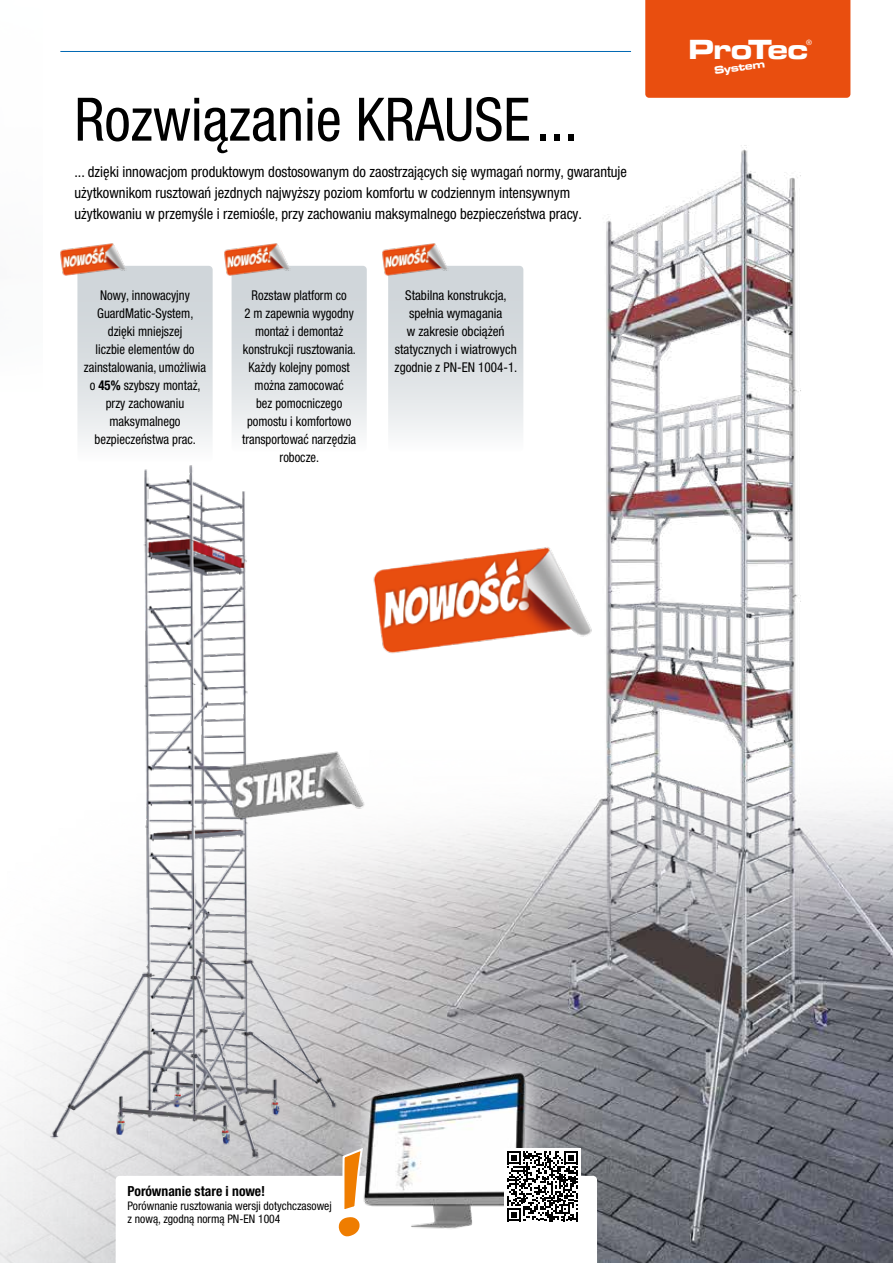
<style>
.page{position:relative;width:893px;height:1263px;background:#fff}
.page>*{position:absolute;margin:0;border:0;box-sizing:border-box;transform-origin:0 0}
.t1{font:condensed 60px "Helvetica Neue LTW1 G";color:#000}
.t2{font:28.8px "Microgramma D Bold Exte";color:#fff}
.t3{font:condensed 15px/21px "Helvetica Neue LTW1 G";color:#000}
.t4{font:700 condensed 13.95px "Helvetica Neue LTW1 G";color:#000}
.t5{font:condensed 13.5px/18px "Helvetica Neue LTW1 G";color:#000;text-align:center;scale:.93 1}
.t6{font:condensed 13.5px/18px "Helvetica Neue LTW1 G";color:#000;text-align:center;scale:.94 1}
.t7{font:condensed 13.5px/18px "Helvetica Neue LTW1 G";color:#000;text-align:center}
.t8{font:condensed 11.85px/13.4px "Helvetica Neue LTW1 G";color:#000}
.t9{font:10.95px "Microgramma D Bold Exte";color:#fff}
.t10{font:7.35px "Helvetica Neue LT";color:#fff}
.s1{font-weight:700}
</style>
<div class="page">
<img style="left:0;top:145px;width:893px;height:1118px">
<img style="left:0;top:145px;width:43px;height:246px">
<hr style="left:60px;top:51px;width:571px;height:1px;background:#0069b4">
<div style="left:232px;top:266px;width:135px;height:186px;background:linear-gradient(to bottom,#c7ced3,#f5f6f7);border-radius:4px"></div>
<div style="left:388px;top:266px;width:135px;height:186px;background:linear-gradient(to bottom,#c7ced3,#f5f6f7);border-radius:4px"></div>
<img style="left:373px;top:540px;width:222px;height:121px">
<img style="left:57px;top:241px;width:69px;height:36px">
<img style="left:222px;top:241px;width:69px;height:36px">
<img style="left:380px;top:241px;width:69px;height:36px">
<img style="left:373px;top:1043px;width:232px;height:209px">
<div style="left:645px;top:0;width:205px;height:98px;background:#e94e0f"></div>
<img style="left:17px;top:462px;width:356px;height:700px">
<img style="left:223px;top:744px;width:144px;height:85px">
<svg style="left:116px;top:1146px;width:481px;height:117px"></svg>
<h1 class="t1" style="left:74px;top:84px;width:505px">Rozwiązanie KRAUSE ...</h1>
<p class="t3" style="left:74px;top:162px;width:554px">... dzięki innowacjom produktowym dostosowanym do zaostrzających się wymagań normy, gwarantuje użytkownikom rusztowań jezdnych najwyższy poziom komfortu w codziennym intensywnym użytkowaniu w przemyśle i rzemiośle, przy zachowaniu maksymalnego bezpieczeństwa pracy.</p>
<p class="t6" style="left:84px;top:286px;width:132px">Nowy, innowacyjny<br>GuardMatic-System, dzięki mniejszej<br>liczbie elementów do zainstalowania, umożliwia o <span class="s1">45%</span> szybszy montaż, przy zachowaniu maksymalnego bezpieczeństwa prac.</p>
<p class="t5" style="left:242px;top:286px;width:124px">Rozstaw platform co<br>2 m zapewnia wygodny montaż i demontaż konstrukcji rusztowania.<br>Każdy kolejny pomost można zamocować<br>bez pomocniczego pomostu i komfortowo transportować narzędzia robocze.</p>
<p class="t7" style="left:395px;top:286px;width:124px">Stabilna konstrukcja, spełnia wymagania<br>w zakresie obciążeń statycznych i wiatrowych zgodnie z PN-EN 1004-1.</p>
<h2 class="t2" style="left:689px;top:30px;width:121px">ProTec</h2>
<p class="t10" style="left:806px;top:38px;width:7px">®</p>
<p class="t9" style="left:714px;top:63px;width:52px;rotate:-8deg">System</p>
<p class="t4" style="left:128px;top:1182px;width:139px">Porównanie stare i nowe!</p>
<p class="t8" style="left:128px;top:1199px;width:206px">Porównanie rusztowania wersji dotychczasowej z nową, zgodną normą PN-EN 1004</p>
</div>
